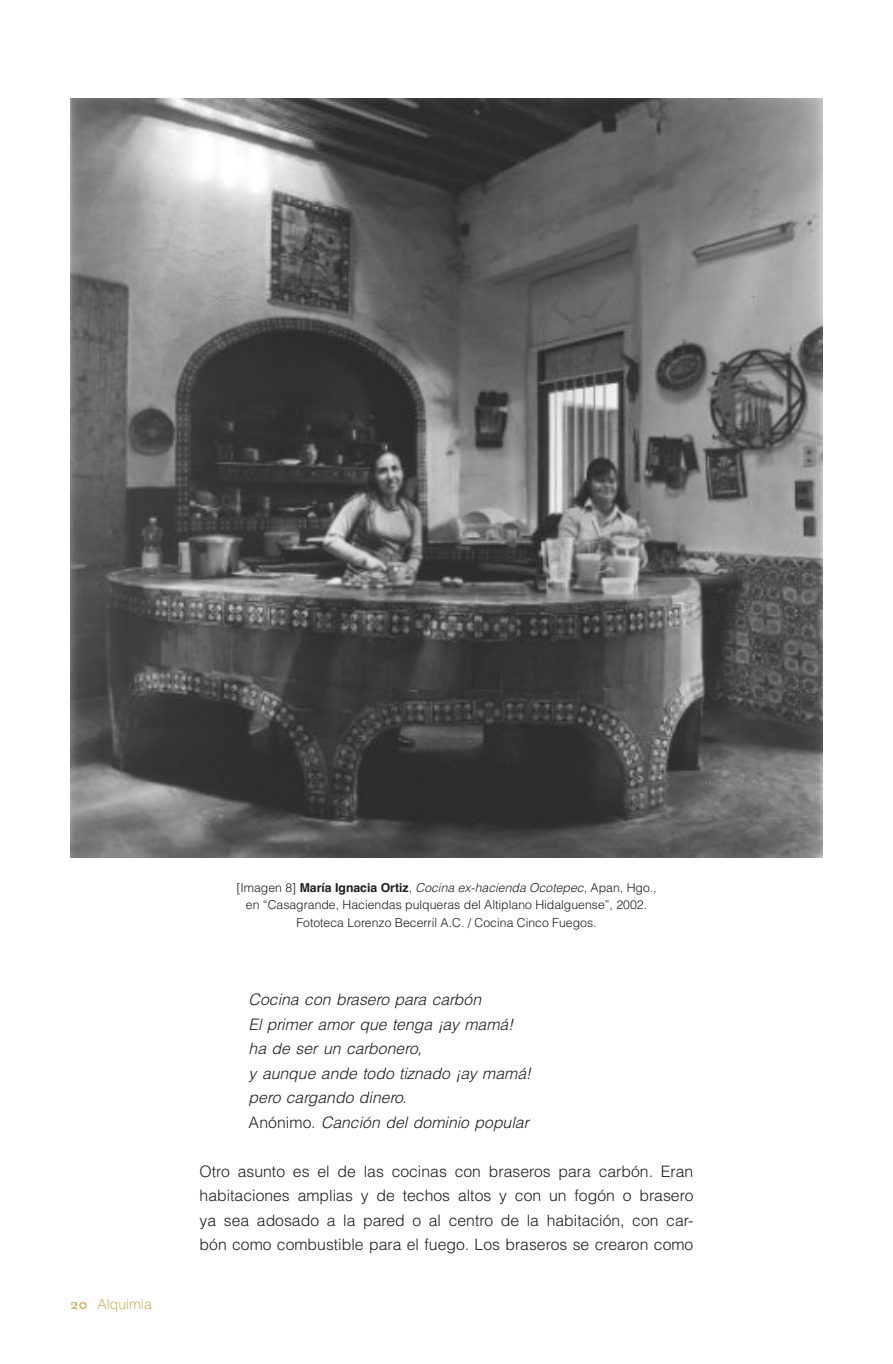
<style>
.page{position:relative;width:893px;height:1364px;background:#fff}
.page>*{position:absolute;margin:0;border:0;box-sizing:border-box;transform-origin:0 0}
.t1{font:300 15.75px/24.5px "Helvetica LT Std";color:#1d1d1b;text-align:justify}
.t2{font:italic 300 15.75px/24.5px "Helvetica LT Std";color:#1d1d1b}
.t3{font:300 14px "Helvetica LT Std";color:#ccaf64}
.t4{font:300 12.25px/17.5px "Helvetica LT Std";color:#1d1d1b;text-align:center}
.s1{font-family:"Mrs Eaves OT";font-weight:700;font-size:15.75px}
.s2{font-family:"Helvetica";font-weight:700}
.s3{font-style:italic}
.s4{font-style:normal}
</style>
<div class="page">
<img style="left:70px;top:98px;width:752px;height:760px">
<p class="t3" style="left:70px;top:1299px;width:83px"><span class="s1">20</span> Alquimia</p>
<p class="t4" style="left:236px;top:880px;width:422px">[Imagen 8] <span class="s2">María Ignacia Ortiz</span>, <span class="s3">Cocina ex-hacienda Ocotepec</span>, Apan, Hgo., en “Casagrande, Haciendas pulqueras del Altiplano Hidalguense”, 2002.<br>Fototeca Lorenzo Becerril A.C. / Cocina Cinco Fuegos.</p>
<p class="t2" style="left:248px;top:989px;width:284px">Cocina con brasero para carbón<br>El primer amor que tenga ¡ay mamá! ha de ser un carbonero,<br>y aunque ande todo tiznado ¡ay mamá! pero cargando dinero<span class="s4">.<br>Anónimo.</span> Canción del dominio popular</p>
<p class="t1" style="left:200px;top:1160px;width:495px">Otro asunto es el de las cocinas con braseros para carbón. Eran habitaciones amplias y de techos altos y con un fogón o brasero ya sea adosado a la pared o al centro de la habitación, con car&shy;bón como combustible para el fuego. Los braseros se crearon como</p>
</div>
